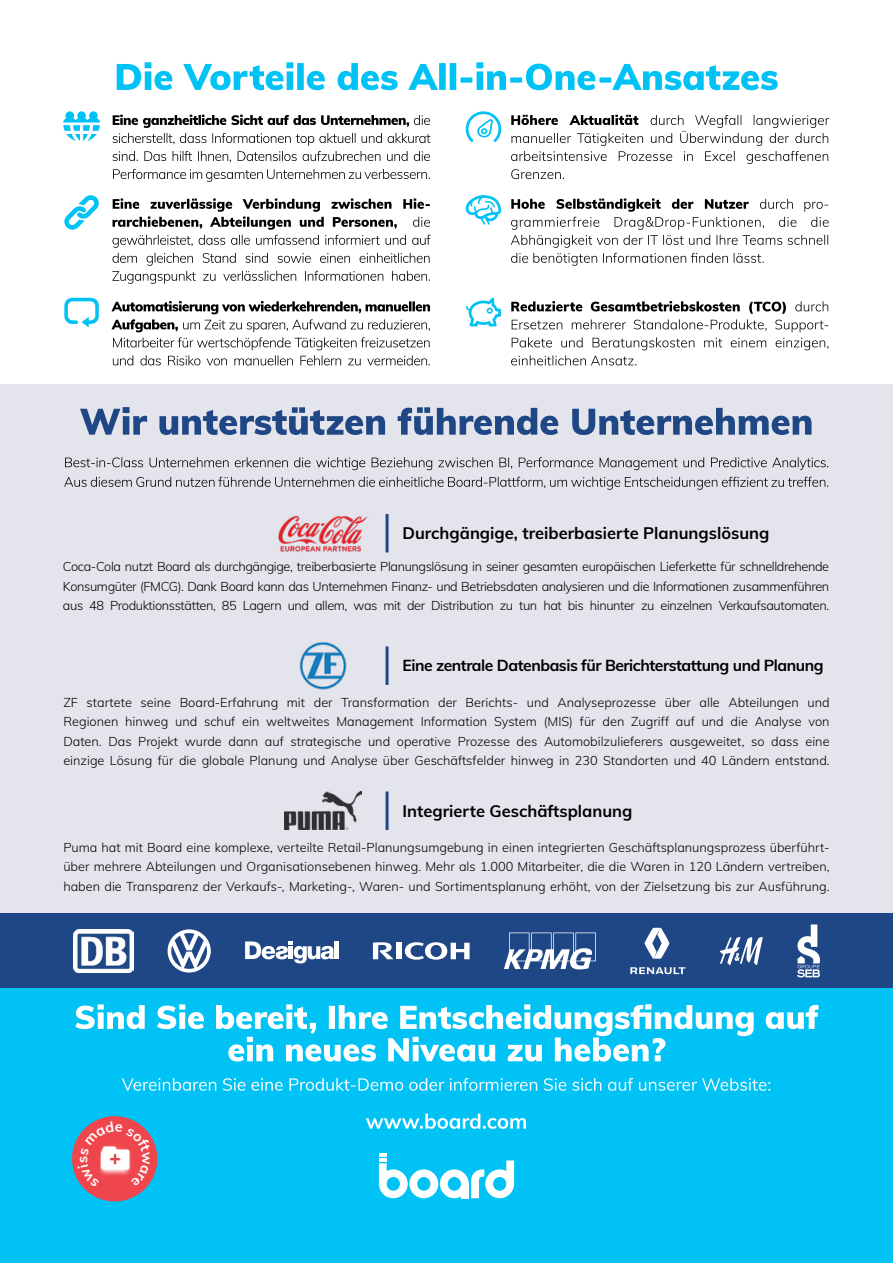
<style>
.page{position:relative;width:893px;height:1263px;background:#fff}
.page>*{position:absolute;margin:0;border:0;box-sizing:border-box;transform-origin:0 0}
.t1{font:700 16.5px "Muli";color:#000}
.t2{font:700 15.75px "Muli";letter-spacing:-.03em;color:#000}
.t3{font:300 12.75px/19.5px "Muli";color:#000;text-align:justify}
</style>
<div class="page">
<div style="left:0;top:958px;width:893px;height:305px;background:#00c2f4"></div>
<div style="left:0;top:384px;width:893px;height:571px;background:#e4e5ec"></div>
<svg style="left:122px;top:1078px;width:648px;height:13px"></svg>
<svg style="left:379px;top:1153px;width:135px;height:45px"></svg>
<div style="left:462px;top:1184px;width:7px;height:14px;background:#fff"></div>
<svg style="left:64px;top:477px;width:764px;height:13px"></svg>
<svg style="left:65px;top:457px;width:763px;height:13px"></svg>
<svg style="left:366px;top:1113px;width:160px;height:16px"></svg>
<svg style="left:64px;top:195px;width:35px;height:35px"></svg>
<svg style="left:64px;top:298px;width:35px;height:29px"></svg>
<svg style="left:63px;top:111px;width:38px;height:31px"></svg>
<svg style="left:466px;top:111px;width:35px;height:31px"></svg>
<svg style="left:466px;top:195px;width:35px;height:30px"></svg>
<svg style="left:466px;top:298px;width:35px;height:28px"></svg>
<svg style="left:117px;top:62px;width:661px;height:28px"></svg>
<svg style="left:113px;top:169px;width:317px;height:13px"></svg>
<svg style="left:113px;top:115px;width:317px;height:47px"></svg>
<svg style="left:112px;top:198px;width:318px;height:86px"></svg>
<svg style="left:111px;top:301px;width:319px;height:64px"></svg>
<svg style="left:511px;top:115px;width:318px;height:64px"></svg>
<svg style="left:511px;top:198px;width:318px;height:68px"></svg>
<svg style="left:511px;top:301px;width:317px;height:64px"></svg>
<svg style="left:80px;top:407px;width:731px;height:28px"></svg>
<svg style="left:75px;top:1004px;width:743px;height:57px"></svg>
<img style="left:278px;top:515px;width:90px;height:37px">
<hr style="left:386px;top:514px;width:3px;height:38px;background:#204785">
<img style="left:299px;top:642px;width:48px;height:47px">
<hr style="left:386px;top:646px;width:3px;height:39px;background:#204785">
<img style="left:285px;top:791px;width:77px;height:39px">
<hr style="left:386px;top:791px;width:3px;height:39px;background:#204785">
<div style="left:72px;top:1116px;width:85px;height:85px;background:#ef464e;border-radius:50%"></div>
<div style="left:0;top:914px;width:893px;height:74px;background:#204785"></div>
<svg style="left:645px;top:928px;width:24px;height:31px"></svg>
<svg style="left:630px;top:967px;width:55px;height:7px"></svg>
<svg style="left:168px;top:929px;width:43px;height:43px"></svg>
<div style="left:334px;top:941px;width:5px;height:18px;background:#fff"></div>
<svg style="left:245px;top:941px;width:89px;height:23px"></svg>
<svg style="left:405px;top:942px;width:65px;height:18px"></svg>
<div style="left:396px;top:943px;width:6px;height:16px;background:#fff"></div>
<svg style="left:373px;top:942px;width:20px;height:17px"></svg>
<svg style="left:504px;top:932px;width:92px;height:37px"></svg>
<svg style="left:720px;top:937px;width:43px;height:28px"></svg>
<svg style="left:797px;top:924px;width:23px;height:53px"></svg>
<img style="left:73px;top:930px;width:60px;height:42px">
<svg style="left:78px;top:1121px;width:72px;height:66px"></svg>
<p class="t1" style="left:403px;top:521px;width:368px">Durchgängige, treiberbasierte Planungslösung</p>
<p class="t3" style="left:63px;top:556px;width:768px">Coca-Cola nutzt Board als durchgängige, treiberbasierte Planungslösung in seiner gesamten europäischen Lieferkette für schnelldrehende Konsumgüter (FMCG). Dank Board kann das Unternehmen Finanz- und Betriebsdaten analysieren und die Informationen zusammenführen aus 48 Produktionsstätten, 85 Lagern und allem, was mit der Distribution zu tun hat bis hinunter zu einzelnen Verkaufsautomaten.</p>
<p class="t2" style="left:403px;top:654px;width:422px">Eine zentrale Datenbasis für Berichterstattung und Planung</p>
<p class="t3" style="left:63px;top:692px;width:768px">ZF startete seine Board-Erfahrung mit der Transformation der Berichts- und Analyseprozesse über alle Abteilungen und Regionen hinweg und schuf ein weltweites Management Information System (MIS) für den Zugriff auf und die Analyse von Daten. Das Projekt wurde dann auf strategische und operative Prozesse des Automobilzulieferers ausgeweitet, so dass eine einzige Lösung für die globale Planung und Analyse über Geschäftsfelder hinweg in 230 Standorten und 40 Ländern entstand.</p>
<p class="t1" style="left:403px;top:799px;width:231px">Integrierte Geschäftsplanung</p>
<p class="t3" style="left:63px;top:837px;width:768px">Puma hat mit Board eine komplexe, verteilte Retail-Planungsumgebung in einen integrierten Geschäftsplanungsprozess überführt&shy;über mehrere Abteilungen und Organisationsebenen hinweg. Mehr als 1.000 Mitarbeiter, die die Waren in 120 Ländern vertreiben, haben die Transparenz der Verkaufs-, Marketing-, Waren- und Sortimentsplanung erhöht, von der Zielsetzung bis zur Ausführung.</p>
</div>
